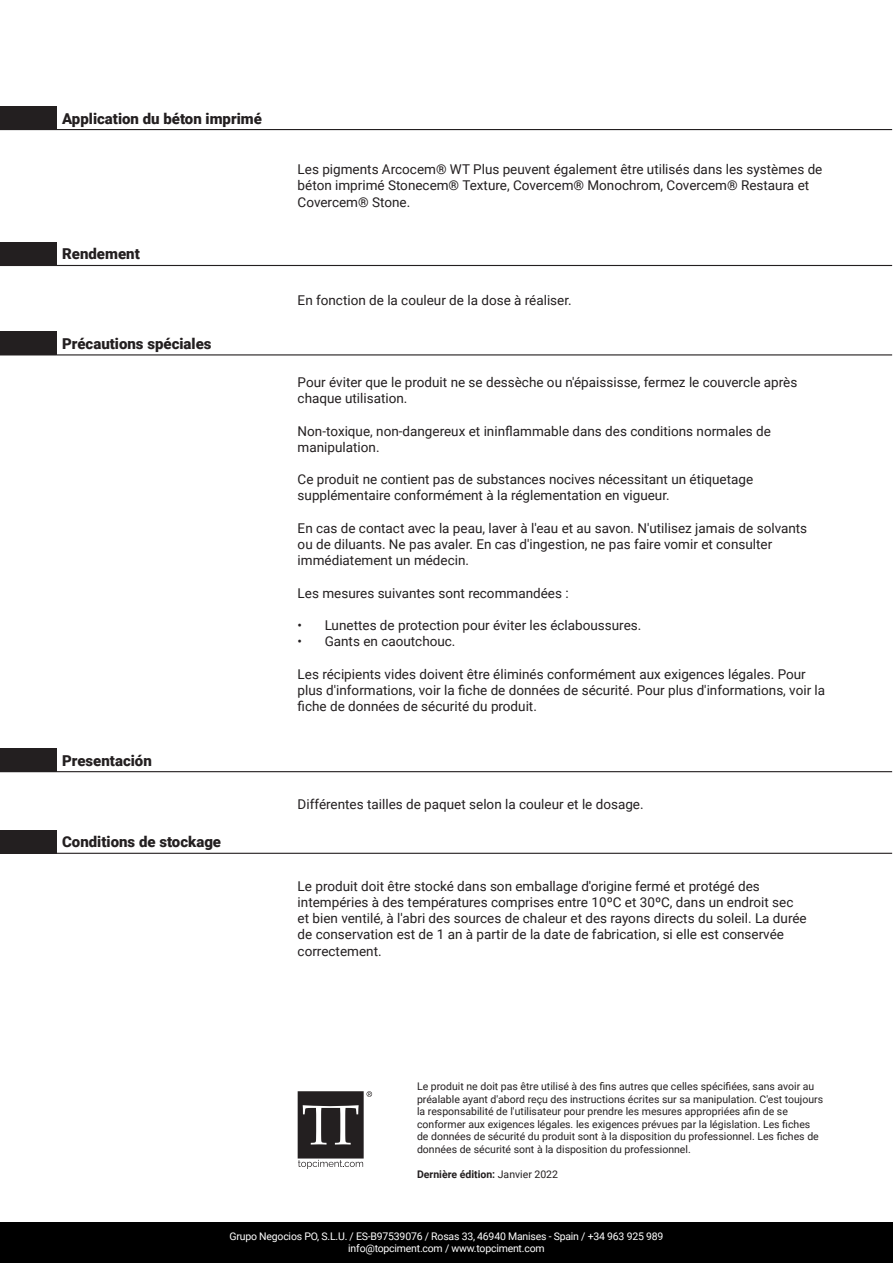
<style>
.page{position:relative;width:893px;height:1263px;background:#fff}
.page>*{position:absolute;margin:0;border:0;box-sizing:border-box;transform-origin:0 0}
.t1{font:900 15px "Roboto";color:#231f20}
.TEXTO_GROSO{font:13.5px/16.2px "Roboto";color:#231f20}
.t2{font:10.5px/12.6px "Roboto";color:#231f20}
.t3{font:10.5px/12px "Roboto";letter-spacing:-.02em;color:#fff;text-align:center}
.t4{font:700 10.5px "Roboto";color:#231f20}
.s1{font-weight:400}
</style>
<div class="page">
<div style="left:0;top:1222px;width:893px;height:41px;background:#000"></div>
<div style="left:0;top:106px;width:56px;height:24px;background:#231f20"></div>
<hr style="left:56px;top:129px;width:836px;height:1px;background:#231f20">
<div style="left:0;top:242px;width:56px;height:23px;background:#231f20"></div>
<hr style="left:0;top:265px;width:56px;height:1px;background:#231f20">
<hr style="left:56px;top:265px;width:836px;height:1px;background:#231f20">
<div style="left:0;top:332px;width:56px;height:23px;background:#231f20"></div>
<hr style="left:56px;top:354px;width:836px;height:1px;background:#231f20">
<div style="left:0;top:748px;width:56px;height:24px;background:#231f20"></div>
<hr style="left:56px;top:771px;width:836px;height:1px;background:#231f20">
<div style="left:0;top:830px;width:56px;height:23px;background:#231f20"></div>
<hr style="left:0;top:853px;width:56px;height:1px;background:#231f20">
<hr style="left:56px;top:853px;width:836px;height:1px;background:#231f20">
<svg style="left:298px;top:1091px;width:74px;height:78px"></svg>
<h3 class="t1" style="left:62px;top:108px;width:201px">Application du béton imprimé</h3>
<h3 class="t1" style="left:62px;top:244px;width:79px">Rendement</h3>
<h3 class="t1" style="left:62px;top:333px;width:151px">Précautions spéciales</h3>
<h3 class="t1" style="left:62px;top:750px;width:91px">Presentación</h3>
<h3 class="t1" style="left:62px;top:831px;width:160px">Conditions de stockage</h3>
<p class="TEXTO_GROSO" style="left:298px;top:160px;width:526px">Les pigments Arcocem® WT Plus peuvent également être utilisés dans les systèmes de béton imprimé Stonecem® Texture, Covercem® Monochrom, Covercem® Restaura et<br>Covercem® Stone.</p>
<p class="TEXTO_GROSO" style="left:298px;top:292px;width:276px">En fonction de la couleur de la dose à réaliser.</p>
<p class="TEXTO_GROSO" style="left:298px;top:374px;width:501px">Pour éviter que le produit ne se dessèche ou n'épaississe, fermez le couvercle après chaque utilisation.</p>
<p class="TEXTO_GROSO" style="left:298px;top:422px;width:475px">Non-toxique, non-dangereux et ininflammable dans des conditions normales de manipulation.</p>
<p class="TEXTO_GROSO" style="left:298px;top:471px;width:457px">Ce produit ne contient pas de substances nocives nécessitant un étiquetage supplémentaire conformément à la réglementation en vigueur.</p>
<p class="TEXTO_GROSO" style="left:298px;top:519px;width:511px">En cas de contact avec la peau, laver à l'eau et au savon. N'utilisez jamais de solvants ou de diluants. Ne pas avaler. En cas d'ingestion, ne pas faire vomir et consulter immédiatement un médecin.</p>
<p class="TEXTO_GROSO" style="left:298px;top:584px;width:272px">Les mesures suivantes sont recommandées :</p>
<p class="TEXTO_GROSO" style="left:298px;top:617px;width:345px">• Lunettes de protection pour éviter les éclaboussures.</p>
<p class="TEXTO_GROSO" style="left:298px;top:633px;width:159px">• Gants en caoutchouc.</p>
<p class="TEXTO_GROSO" style="left:298px;top:665px;width:529px">Les récipients vides doivent être éliminés conformément aux exigences légales. Pour plus d'informations, voir la fiche de données de sécurité. Pour plus d'informations, voir la fiche de données de sécurité du produit.</p>
<p class="TEXTO_GROSO" style="left:298px;top:796px;width:348px">Différentes tailles de paquet selon la couleur et le dosage.</p>
<p class="TEXTO_GROSO" style="left:298px;top:877px;width:511px">Le produit doit être stocké dans son emballage d'origine fermé et protégé des intempéries à des températures comprises entre 10ºC et 30ºC, dans un endroit sec et bien ventilé, à l'abri des sources de chaleur et des rayons directs du soleil. La durée de conservation est de 1 an à partir de la date de fabrication, si elle est conservée correctement.</p>
<p class="t2" style="left:417px;top:1079px;width:408px">Le produit ne doit pas être utilisé à des fins autres que celles spécifiées, sans avoir au préalable ayant d'abord reçu des instructions écrites sur sa manipulation. C'est toujours la responsabilité de l'utilisateur pour prendre les mesures appropriées afin de se conformer aux exigences légales. les exigences prévues par la législation. Les fiches de données de sécurité du produit sont à la disposition du professionnel. Les fiches de données de sécurité sont à la disposition du professionnel.</p>
<p class="t4" style="left:417px;top:1167px;width:143px">Dernière édition: <span class="s1">Janvier 2022</span></p>
<p class="t3" style="left:230px;top:1230px;width:435px">Grupo Negocios PO, S.L.U. / ES-B97539076 / Rosas 33, 46940 Manises - Spain / +34 963 925 989 info@topciment.com / www.topciment.com</p>
</div>
